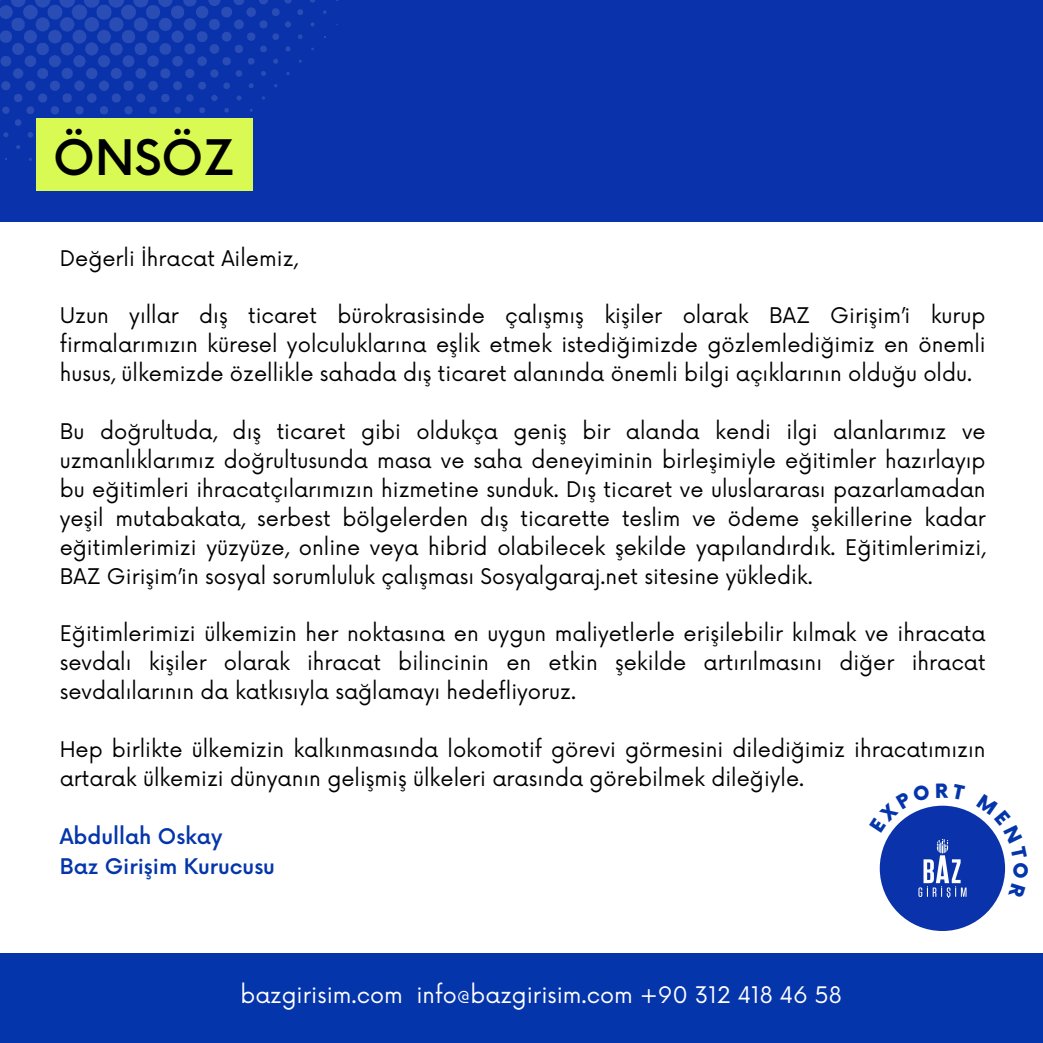
<style>
.page{position:relative;width:1043px;height:1043px;background:#fff}
.page>*{position:absolute;margin:0;border:0;box-sizing:border-box;transform-origin:0 0}
.t1{font:500 47.6px "Now";color:#000}
.t2{font:22.22px "Now";color:#fff}
.t3{font:21px/28.9px "Now";color:#000;text-align:justify}
.t4{font:500 21px/30.1px "Now";color:#0435aa}
</style>
<div class="page">
<div style="left:0;top:953px;width:1042px;height:89px;background:#0435aa"></div>
<img style="left:879px;top:805px;width:125px;height:125px;border-radius:50%">
<div style="left:0;top:0;width:1042px;height:221px;background:#0a32aa"></div>
<svg style="left:309px;top:0;width:6px;height:3px"></svg>
<svg style="left:323px;top:10px;width:3px;height:4px"></svg>
<svg style="left:310px;top:22px;width:4px;height:4px"></svg>
<svg style="left:0;top:0;width:303px;height:138px"></svg>
<svg style="left:16px;top:145px;width:4px;height:4px"></svg>
<div style="left:36px;top:118px;width:216px;height:72px;background:#d9fa53"></div>
<svg style="left:890px;top:805px;width:74px;height:27px"></svg>
<svg style="left:975px;top:815px;width:31px;height:84px"></svg>
<h1 class="t1" style="left:53px;top:132px;width:183px">ÖNSÖZ</h1>
<p class="t3" style="left:60px;top:244px;width:239px">Değerli İhracat Ailemiz,</p>
<p class="t3" style="left:60px;top:302px;width:927px">Uzun yıllar dış ticaret bürokrasisinde çalışmış kişiler olarak BAZ Girişim’i kurup firmalarımızın küresel yolculuklarına eşlik etmek istediğimizde gözlemlediğimiz en önemli husus, ülkemizde özellikle sahada dış ticaret alanında önemli bilgi açıklarının olduğu oldu.</p>
<p class="t3" style="left:60px;top:418px;width:927px">Bu doğrultuda, dış ticaret gibi oldukça geniş bir alanda kendi ilgi alanlarımız ve uzmanlıklarımız doğrultusunda masa ve saha deneyiminin birleşimiyle eğitimler hazırlayıp bu eğitimleri ihracatçılarımızın hizmetine sunduk. Dış ticaret ve uluslararası pazarlamadan yeşil mutabakata, serbest bölgelerden dış ticarette teslim ve ödeme şekillerine kadar eğitimlerimizi yüzyüze, online veya hibrid olabilecek şekilde yapılandırdık. Eğitimlerimizi, BAZ Girişim’in sosyal sorumluluk çalışması Sosyalgaraj.net sitesine yükledik.</p>
<p class="t3" style="left:60px;top:620px;width:927px">Eğitimlerimizi ülkemizin her noktasına en uygun maliyetlerle erişilebilir kılmak ve ihracata sevdalı kişiler olarak ihracat bilincinin en etkin şekilde artırılmasını diğer ihracat sevdalılarının da katkısıyla sağlamayı hedefliyoruz.</p>
<p class="t3" style="left:60px;top:735px;width:927px">Hep birlikte ülkemizin kalkınmasında lokomotif görevi görmesini dilediğimiz ihracatımızın artarak ülkemizi dünyanın gelişmiş ülkeleri arasında görebilmek dileğiyle.</p>
<p class="t4" style="left:60px;top:822px;width:217px">Abdullah Oskay<br>Baz Girişim Kurucusu</p>
<p class="t2" style="left:240px;top:982px;width:602px">bazgirisim.com info@bazgirisim.com +90 312 418 46 58</p>
</div>
